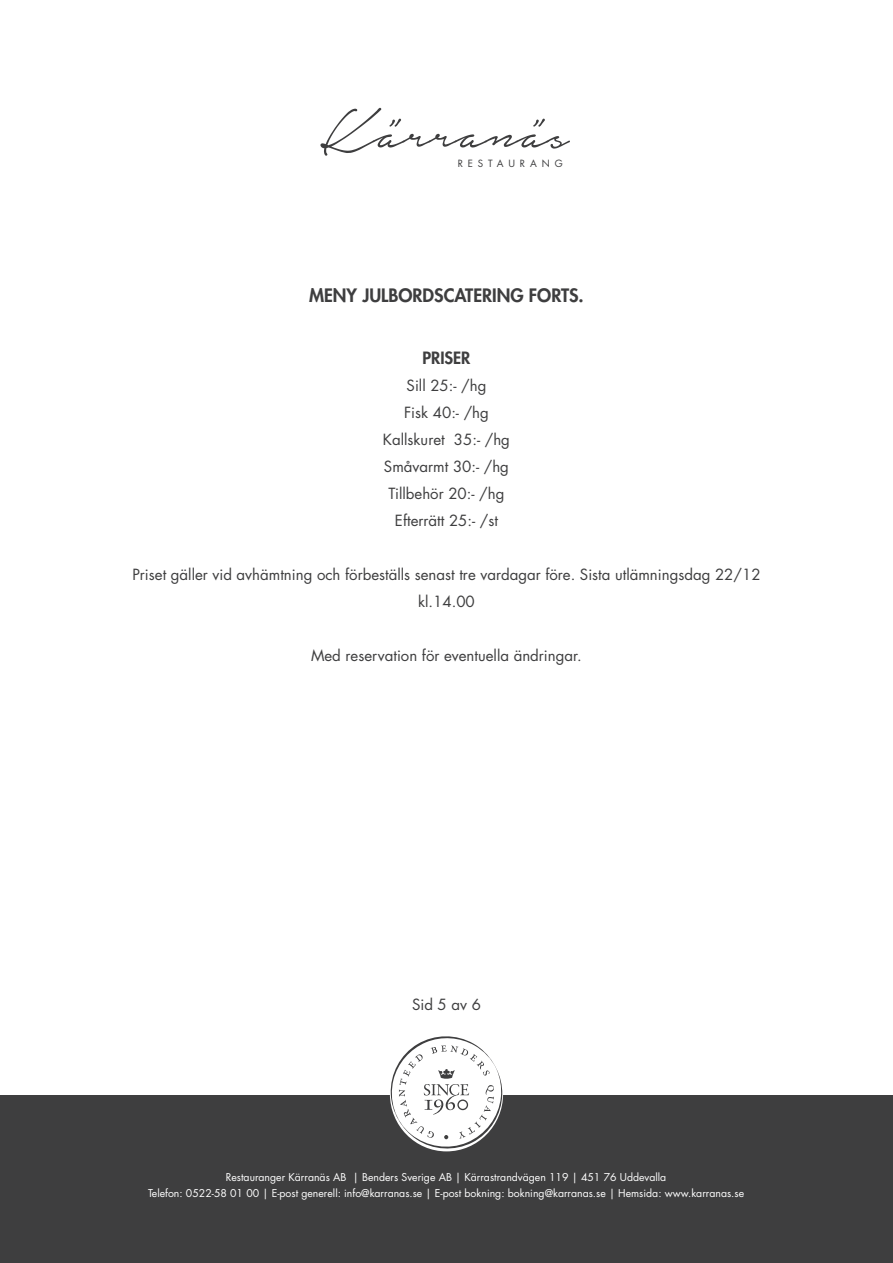
<style>
.page{position:relative;width:893px;height:1263px;background:#fff}
.page>*{position:absolute;margin:0;border:0;box-sizing:border-box;transform-origin:0 0}
.t1{font:68.85px "Notera Personal Use Only";color:#3e3e3f}
.t2{font:800 18px "Futura Std";color:#3e3e3f}
.t3{font:800 16.5px "Futura Std";color:#3e3e3f}
.t4{font:15px/27px "Futura Std";color:#3e3e3f;text-align:center}
.t5{font:10.5px "Futura Std";color:#fff}
.t6{font:9.75px "Futura Std";letter-spacing:.5em;color:#3e3e3f}
</style>
<div class="page">
<div style="left:0;top:1095px;width:893px;height:168px;background:#3e3e3f"></div>
<svg style="left:391px;top:1036px;width:111px;height:112px"></svg>
<p class="t1" style="left:320px;top:98px;width:250px">Kärranäs</p>
<p class="t6" style="left:458px;top:157px;width:106px">RESTAURANG</p>
<p class="t2" style="left:309px;top:284px;width:276px">MENY JULBORDSCATERING FORTS.</p>
<p class="t3" style="left:422px;top:348px;width:50px">PRISER</p>
<p class="t4" style="left:407px;top:373px;width:81px">Sill 25:- /hg</p>
<p class="t4" style="left:404px;top:400px;width:86px">Fisk 40:- /hg</p>
<p class="t4" style="left:383px;top:427px;width:129px">Kallskuret 35:- /hg</p>
<p class="t4" style="left:384px;top:454px;width:127px">Småvarmt 30:- /hg</p>
<p class="t4" style="left:389px;top:481px;width:117px">Tillbehör 20:- /hg</p>
<p class="t4" style="left:395px;top:508px;width:105px">Efterrätt 25:- /st</p>
<p class="t4" style="left:132px;top:562px;width:630px">Priset gäller vid avhämtning och förbeställs senast tre vardagar före. Sista utlämningsdag 22/12 kl.14.00</p>
<p class="t4" style="left:311px;top:643px;width:272px">Med reservation för eventuella ändringar.</p>
<p class="t4" style="left:412px;top:991px;width:70px">Sid 5 av 6</p>
<p class="t5" style="left:226px;top:1170px;width:442px">Restauranger Kärranäs AB | Benders Sverige AB | Kärrastrandvägen 119 | 451 76 Uddevalla</p>
<p class="t5" style="left:148px;top:1186px;width:598px">Telefon: 0522-58 01 00 | E-post generell: info@karranas.se | E-post bokning: bokning@karranas.se | Hemsida: www.karranas.se</p>
</div>
